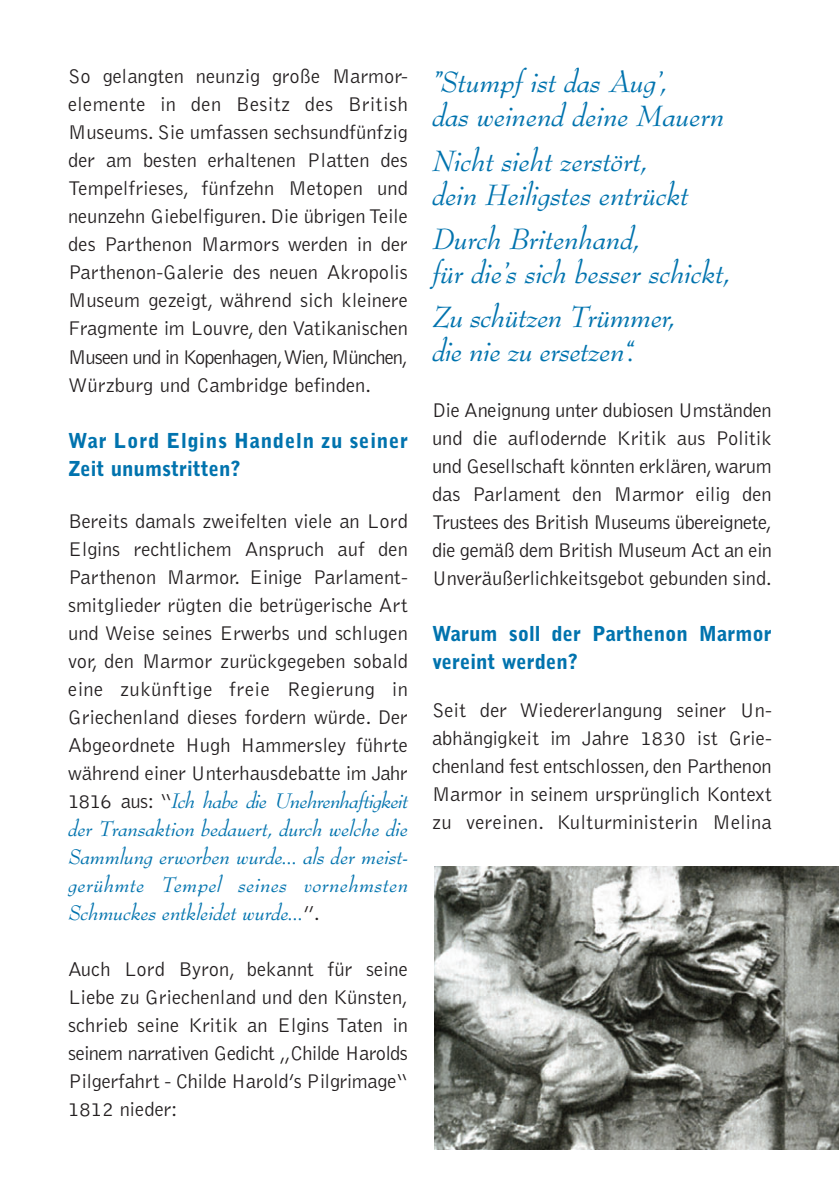
<style>
.page{position:relative;width:840px;height:1191px;background:#fff}
.page>*{position:absolute;margin:0;border:0;box-sizing:border-box;transform-origin:0 0}
.t1{font:italic 32px/34px "Bernhard Modern";color:#0073ae}
.t2{font:italic 23px/28px "Bernhard Modern";color:#0073ae;text-align:justify}
.t3{font:300 20.4px/28px "Bell Gothic";letter-spacing:-.005em;color:#231f20;text-align:justify}
.t4{font:900 20.4px/28px "Bell Gothic";letter-spacing:.04em;color:#0073ae}
.t5{font:900 20.4px/28px "Bell Gothic";color:#0073ae}
.s1{font-family:"Bell Gothic";font-weight:300;font-style:normal;font-size:20.4px;color:#231f20}
</style>
<div class="page">
<img style="left:434px;top:866px;width:404px;height:284px">
<p class="t3" style="left:68px;top:63px;width:341px">So gelangten neunzig große Marmor&shy;elemente in den Besitz des British Museums. Sie umfassen sechsundfünfzig der am besten erhaltenen Platten des Tempelfrieses, fünfzehn Metopen und neunzehn Giebelfiguren. Die übrigen Teile des Parthenon Marmors werden in der Parthenon-Galerie des neuen Akropolis Museum gezeigt, während sich kleinere Fragmente im Louvre, den Vatikanischen Museen und in Kopenhagen,Wien, München, Würzburg und Cambridge befinden.</p>
<p class="t4" style="left:68px;top:426px;width:341px">War Lord Elgins Handeln zu seiner<br>Zeit unumstritten?</p>
<p class="t3" style="left:68px;top:507px;width:341px">Bereits damals zweifelten viele an Lord Elgins rechtlichem Anspruch auf den Parthenon Marmor. Einige Parlament&shy;smitglieder rügten die betrügerische Art und Weise seines Erwerbs und schlugen vor, den Marmor zurückgegeben sobald eine zukünftige freie Regierung in Griechenland dieses fordern würde. Der Abgeordnete Hugh Hammersley führte während einer Unterhausdebatte im Jahr</p>
<p class="t2" style="left:68px;top:787px;width:341px"><span class="s1">1816 aus: “</span>Ich habe die Unehrenhaftigkeit der Transaktion bedauert, durch welche die Sammlung erworben wurde... als der meist&shy;gerühmte Tempel seines vornehmsten Schmuckes entkleidet wurde...<span class="s1">”.</span></p>
<p class="t3" style="left:68px;top:955px;width:341px">Auch Lord Byron, bekannt für seine Liebe zu Griechenland und den Künsten, schrieb seine Kritik an Elgins Taten in seinem narrativen Gedicht „Childe Harolds Pilgerfahrt - Childe Harold’s Pilgrimage“ 1812 nieder:</p>
<h1 class="t1" style="left:432px;top:66px;width:293px">”Stumpf ist das Aug’,<br>das weinend deine Mauern</h1>
<h1 class="t1" style="left:432px;top:144px;width:258px">Nicht sieht zerstört, dein Heiligstes entrückt</h1>
<h1 class="t1" style="left:432px;top:222px;width:300px">Durch Britenhand,<br>für die’s sich besser schickt,</h1>
<h1 class="t1" style="left:432px;top:300px;width:245px">Zu schützen Trümmer, die nie zu ersetzen“.</h1>
<p class="t3" style="left:432px;top:396px;width:341px">Die Aneignung unter dubiosen Umständen und die auflodernde Kritik aus Politik und Gesellschaft könnten erklären, warum das Parlament den Marmor eilig den Trustees des British Museums übereignete, die gemäß dem British Museum Act an ein Unveräußerlichkeitsgebot gebunden sind.</p>
<p class="t5" style="left:432px;top:619px;width:341px">Warum soll der Parthenon Marmor vereint werden?</p>
<p class="t3" style="left:432px;top:696px;width:341px">Seit der Wiedererlangung seiner Un&shy;abhängigkeit im Jahre 1830 ist Grie&shy;chenland fest entschlossen, den Parthenon Marmor in seinem ursprünglich Kontext zu vereinen. Kulturministerin Melina</p>
</div>
